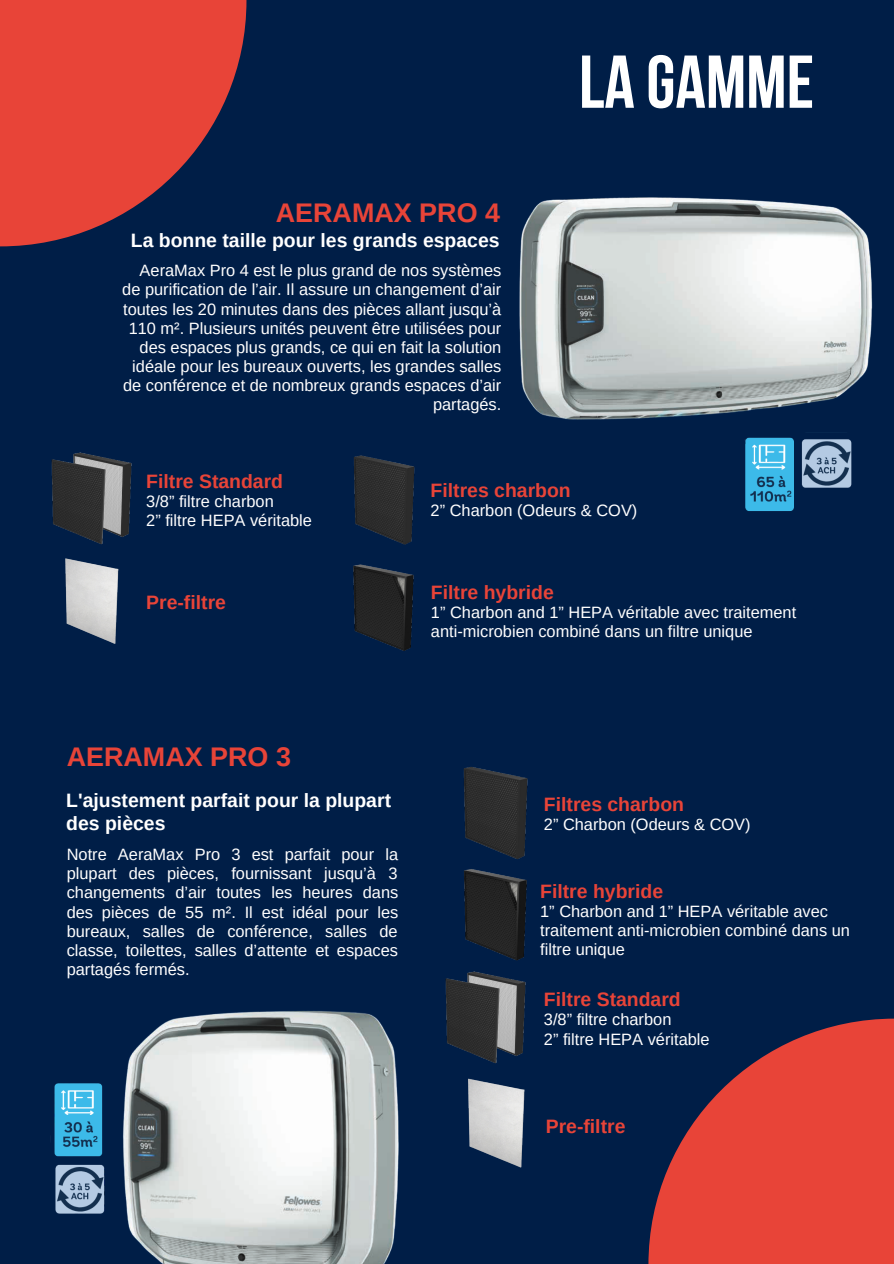
<style>
.page{position:relative;width:894px;height:1264px;background:#fff}
.page>*{position:absolute;margin:0;border:0;box-sizing:border-box;transform-origin:0 0}
.t1{font:700 74.55px "Bebas Neue";color:#fff}
.t2{font:700 26.85px "Arimo";color:#e84438}
.t3{font:700 19.35px "Arimo";color:#e84438}
.t4{font:700 19.35px/22.5px "Arimo";color:#fff}
.t5{font:16.35px/19.2px "Arimo";color:#fff}
</style>
<div class="page">
<div style="left:0;top:0;width:893px;height:1263px;background:#001e47"></div>
<svg style="left:0;top:0;width:246px;height:246px;fill:#e84438"></svg>
<svg style="left:648px;top:1018px;width:245px;height:245px;fill:#e84438"></svg>
<img style="left:519px;top:197px;width:354px;height:223px">
<img style="left:123px;top:1010px;width:276px;height:253px">
<img style="left:353px;top:564px;width:61px;height:87px">
<img style="left:354px;top:455px;width:61px;height:90px">
<img style="left:65px;top:561px;width:54px;height:83px">
<img style="left:51px;top:452px;width:81px;height:109px">
<img style="left:745px;top:437px;width:49px;height:74px">
<img style="left:54px;top:1083px;width:49px;height:48px">
<img style="left:464px;top:870px;width:63px;height:87px">
<img style="left:463px;top:767px;width:65px;height:103px">
<img style="left:468px;top:1080px;width:57px;height:88px">
<img style="left:445px;top:957px;width:81px;height:123px">
<img style="left:793px;top:437px;width:59px;height:58px">
<img style="left:54px;top:1131px;width:51px;height:83px">
<p class="t2" style="left:276px;top:198px;width:226px">AERAMAX PRO 4</p>
<p class="t4" style="left:131px;top:229px;width:370px">La bonne taille pour les grands espaces</p>
<p class="t5" style="left:122px;top:261px;width:380px;text-align:right">AeraMax Pro 4 est le plus grand de nos systèmes de purification de l’air. Il assure un changement d’air toutes les 20 minutes dans des pièces allant jusqu’à 110 m². Plusieurs unités peuvent être utilisées pour des espaces plus grands, ce qui en fait la solution idéale pour les bureaux ouverts, les grandes salles de conférence et de nombreux grands espaces d’air partagés.</p>
<p class="t1" style="left:579px;top:52px;width:236px">LA GAMME</p>
<p class="t3" style="left:146px;top:470px;width:138px">Filtre Standard</p>
<p class="t5" style="left:146px;top:491px;width:129px">3/8” filtre charbon</p>
<p class="t5" style="left:146px;top:511px;width:167px">2” filtre HEPA véritable</p>
<p class="t3" style="left:146px;top:591px;width:81px">Pre-filtre</p>
<p class="t3" style="left:430px;top:480px;width:142px">Filtres charbon</p>
<p class="t5" style="left:430px;top:501px;width:208px">2” Charbon (Odeurs &amp; COV)</p>
<p class="t3" style="left:431px;top:581px;width:124px">Filtre hybride</p>
<p class="t5" style="left:431px;top:603px;width:367px">1” Charbon and 1” HEPA véritable avec traitement anti-microbien combiné dans un filtre unique</p>
<p class="t2" style="left:67px;top:741px;width:226px">AERAMAX PRO 3</p>
<p class="t4" style="left:66px;top:789px;width:326px">L'ajustement parfait pour la plupart des pièces</p>
<p class="t5" style="left:67px;top:844px;width:333px;text-align:justify">Notre AeraMax Pro 3 est parfait pour la plupart des pièces, fournissant jusqu’à 3 changements d’air toutes les heures dans des pièces de 55 m². Il est idéal pour les bureaux, salles de conférence, salles de classe, toilettes, salles d’attente et espaces partagés fermés.</p>
<p class="t3" style="left:543px;top:793px;width:142px">Filtres charbon</p>
<p class="t5" style="left:543px;top:815px;width:208px">2” Charbon (Odeurs &amp; COV)</p>
<p class="t3" style="left:540px;top:880px;width:124px">Filtre hybride</p>
<p class="t5" style="left:540px;top:901px;width:311px">1” Charbon and 1” HEPA véritable avec traitement anti-microbien combiné dans un filtre unique</p>
<p class="t3" style="left:543px;top:988px;width:138px">Filtre Standard</p>
<p class="t5" style="left:543px;top:1010px;width:129px">3/8” filtre charbon</p>
<p class="t5" style="left:543px;top:1029px;width:167px">2” filtre HEPA véritable</p>
<p class="t3" style="left:545px;top:1115px;width:81px">Pre-filtre</p>
</div>
